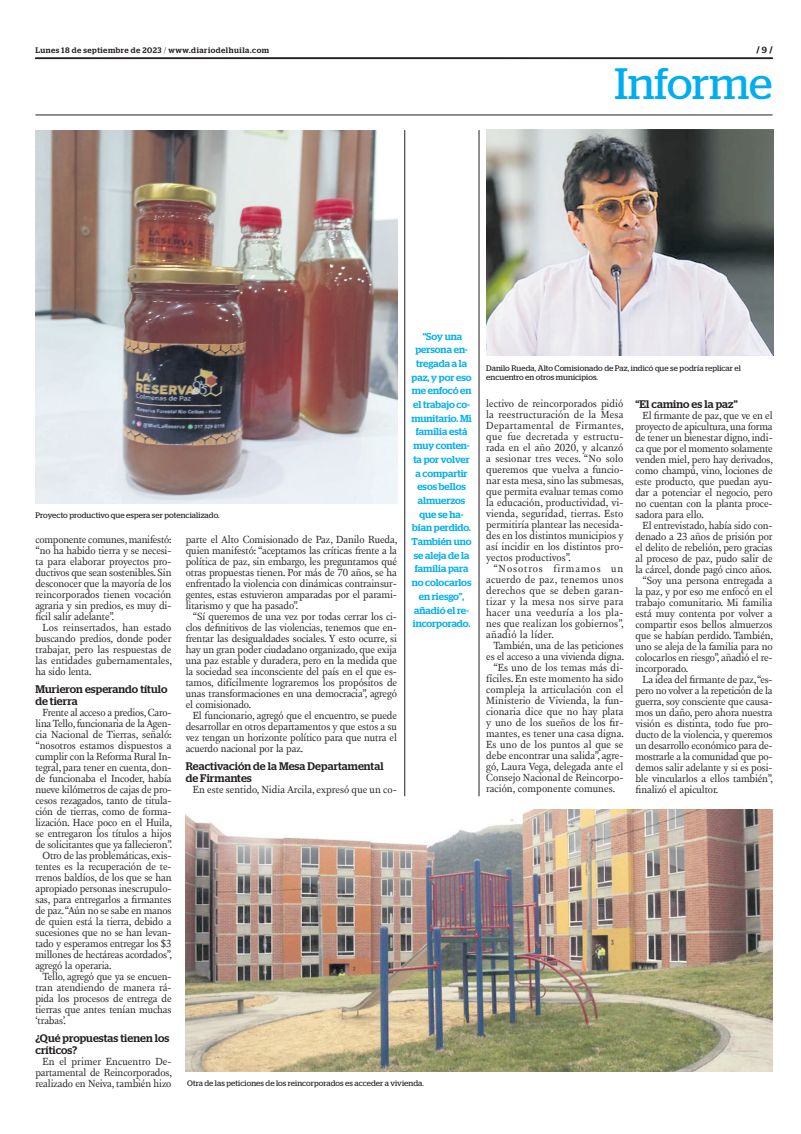
<style>
.page{position:relative;width:801px;height:1134px;background:#fff}
.page>*{position:absolute;margin:0;border:0;box-sizing:border-box;transform-origin:0 0}
.t1{font:43.9px "Stag";color:#00aeef}
.t2{font:500 11px/12px "Stag";letter-spacing:.01em;color:#231f20}
.t3{font:10.6px/11px "New Fournier BP";letter-spacing:-.01em;color:#231f20;text-align:justify}
.t4{font:10.6px "New Fournier BP";letter-spacing:-.03em;color:#231f20}
.t5{font:500 10px/13.7px "Stag";color:#00aeef;text-align:center}
.t6{font:700 9px "Stag";color:#231f20}
.t7{font:8px/9px "Stag";letter-spacing:.005em;color:#231f20}
.t8{font:500 8px "Stag";letter-spacing:.06em;color:#231f20}
.s1{font-weight:300}
.s2{font-weight:500}
</style>
<div class="page">
<svg style="left:35px;top:58px;width:738px;height:1px"></svg>
<hr style="left:35px;top:115px;width:737px;height:1px;background:#231f20">
<img style="left:36px;top:130px;width:361px;height:374px">
<img style="left:486px;top:130px;width:288px;height:225px">
<img style="left:186px;top:810px;width:586px;height:261px">
<hr style="left:404px;top:130px;width:1px;height:666px;background:#231f20">
<hr style="left:479px;top:130px;width:1px;height:666px;background:#231f20">
<p class="t8" style="left:35px;top:45px;width:235px">Lunes 18 de septiembre de 2023 <span class="s1">/</span> www.diariodelhuila.com</p>
<p class="t6" style="left:756px;top:45px;width:18px">/ <span class="s2">9</span> /</p>
<h1 class="t1" style="left:614px;top:59px;width:159px">Informe</h1>
<p class="t5" style="left:411px;top:329px;width:62px">“Soy una persona en&shy;tregada a la paz, y por eso me enfocó en el trabajo co&shy;munitario. Mi familia está muy conten&shy;ta por volver a compartir esos bellos almuerzos que se ha&shy;bían perdido.<br>También uno se aleja de la familia para no colocarlos en riesgo”, añadió el re&shy;incorporado.</p>
<p class="t7" style="left:35px;top:510px;width:186px">Proyecto productivo que espera ser potencializado.</p>
<p class="t3" style="left:35px;top:534px;width:138px">componente comunes, manifestó: “no ha habido tierra y se necesi&shy;ta para elaborar proyectos pro&shy;ductivos que sean sostenibles. Sin desconocer que la mayoría de los reincorporados tienen vocación agraria y sin predios, es muy di&shy;fícil salir adelante”.</p>
<p class="t3" style="left:35px;top:622px;width:138px;text-indent:7px">Los reinsertados, han estado buscando predios, donde poder trabajar, pero las respuestas de las entidades gubernamentales, ha sido lenta.</p>
<p class="t2" style="left:35px;top:683px;width:133px">Murieron esperando título de tierra</p>
<p class="t3" style="left:43px;top:707px;width:130px">Frente al acceso a predios, Caro-</p>
<p class="t3" style="left:35px;top:718px;width:138px">lina Tello, funcionaria de la Agen-</p>
<p class="t3" style="left:35px;top:729px;width:138px">cia Nacional de Tierras, señaló:</p>
<p class="t3" style="left:35px;top:740px;width:138px">“nosotros estamos dispuestos a</p>
<p class="t3" style="left:35px;top:751px;width:138px">cumplir con la Reforma Rural In-</p>
<p class="t3" style="left:35px;top:762px;width:138px">tegral, para tener en cuenta, don-</p>
<p class="t3" style="left:35px;top:773px;width:138px">de funcionaba el Incoder, había</p>
<p class="t3" style="left:35px;top:784px;width:138px">nueve kilómetros de cajas de pro-</p>
<p class="t3" style="left:35px;top:795px;width:138px">cesos rezagados, tanto de titula-</p>
<p class="t3" style="left:35px;top:806px;width:138px">ción de tierras, como de forma-</p>
<p class="t3" style="left:35px;top:817px;width:138px">lización. Hace poco en el Huila,</p>
<p class="t3" style="left:35px;top:828px;width:137px">se entregaron los títulos a hijos</p>
<p class="t3" style="left:35px;top:839px;width:138px">de solicitantes que ya fallecieron”.</p>
<p class="t3" style="left:43px;top:850px;width:130px">Otro de las problemáticas, exis-</p>
<p class="t3" style="left:35px;top:861px;width:138px">tentes es la recuperación de te-</p>
<p class="t3" style="left:35px;top:872px;width:138px">rrenos baldíos, de los que se han</p>
<p class="t3" style="left:35px;top:883px;width:138px">apropiado personas inescrupulo-</p>
<p class="t3" style="left:35px;top:894px;width:138px">sas, para entregarlos a firmantes</p>
<p class="t3" style="left:35px;top:905px;width:138px">de paz. “Aún no se sabe en manos</p>
<p class="t3" style="left:35px;top:916px;width:138px">de quien está la tierra, debido a</p>
<p class="t3" style="left:35px;top:927px;width:138px">sucesiones que no se han levan-</p>
<p class="t3" style="left:35px;top:938px;width:138px">tado y esperamos entregar los $3</p>
<p class="t3" style="left:35px;top:949px;width:138px">millones de hectáreas acordados”,</p>
<p class="t3" style="left:35px;top:960px;width:78px">agregó la operaria.</p>
<p class="t3" style="left:43px;top:971px;width:130px">Tello, agregó que ya se encuen-</p>
<p class="t3" style="left:35px;top:982px;width:138px">tran atendiendo de manera rá-</p>
<p class="t3" style="left:35px;top:993px;width:138px">pida los procesos de entrega de</p>
<p class="t3" style="left:35px;top:1004px;width:138px">tierras que antes tenían muchas</p>
<p class="t3" style="left:35px;top:1015px;width:32px">‘trabas’.</p>
<p class="t2" style="left:35px;top:1031px;width:135px">¿Qué propuestas tienen los críticos?</p>
<p class="t3" style="left:35px;top:1055px;width:138px;text-indent:7px">En el primer Encuentro De&shy;partamental de Reincorporados, realizado en Neiva, también hizo</p>
<p class="t3" style="left:186px;top:534px;width:213px">parte el Alto Comisionado de Paz, Danilo Rueda, quien manifestó: “aceptamos las críticas frente a la política de paz, sin embargo, les preguntamos qué otras propuestas tienen. Por más de 70 años, se ha enfrentado la violencia con dinámicas contrainsur&shy;gentes, estas estuvieron amparadas por el parami&shy;litarismo y que ha pasado”.</p>
<p class="t3" style="left:186px;top:611px;width:213px;text-indent:7px">“Sí queremos de una vez por todas cerrar los ci&shy;clos definitivos de las violencias, tenemos que en&shy;frentar las desigualdades sociales. Y esto ocurre, si hay un gran poder ciudadano organizado, que exija una paz estable y duradera, pero en la medida que la sociedad sea inconsciente del país en el que es&shy;tamos, difícilmente lograremos los propósitos de unas transformaciones en una democracia”, agregó el comisionado.</p>
<p class="t3" style="left:186px;top:710px;width:213px;text-indent:7px">El funcionario, agregó que el encuentro, se puede desarrollar en otros departamentos y que estos a su vez tengan un horizonte político para que nutra el acuerdo nacional por la paz.</p>
<p class="t2" style="left:186px;top:760px;width:199px">Reactivación de la Mesa Departamental de Firmantes</p>
<p class="t3" style="left:193px;top:784px;width:205px">En este sentido, Nidia Arcila, expresó que un co-</p>
<p class="t7" style="left:187px;top:1078px;width:238px">Otra de las peticiones de los reincorporados es acceder a vivienda.</p>
<p class="t7" style="left:486px;top:363px;width:256px">Danilo Rueda, Alto Comisionado de Paz, indicó que se podría replicar el encuentro en otros municipios.</p>
<p class="t3" style="left:486px;top:398px;width:139px">lectivo de reincorporados pidió la reestructuración de la Mesa Departamental de Firmantes, que fue decretada y estructu&shy;rada en el año 2020, y alcanzó a sesionar tres veces. “No solo queremos que vuelva a funcio&shy;nar esta mesa, sino las submesas, que permita evaluar temas como la educación, productividad, vi&shy;vienda, seguridad, tierras. Esto permitiría plantear las necesida&shy;des en los distintos municipios y así incidir en los distintos pro&shy;yectos productivos”.</p>
<p class="t3" style="left:486px;top:563px;width:139px;text-indent:7px">“Nosotros firmamos un acuerdo de paz, tenemos unos derechos que se deben garan&shy;tizar y la mesa nos sirve para hacer una veeduría a los pla&shy;nes que realizan los gobiernos”, añadió la líder.</p>
<p class="t3" style="left:493px;top:640px;width:132px">También, una de las peticiones</p>
<p class="t3" style="left:486px;top:651px;width:139px">es el acceso a una vivienda digna.</p>
<p class="t3" style="left:493px;top:662px;width:132px">“Es uno de los temas más di-</p>
<p class="t3" style="left:486px;top:673px;width:139px">fíciles. En este momento ha sido</p>
<p class="t3" style="left:486px;top:684px;width:139px">compleja la articulación con el</p>
<p class="t3" style="left:486px;top:695px;width:139px">Ministerio de Vivienda, la fun-</p>
<p class="t3" style="left:486px;top:706px;width:139px">cionaria dice que no hay plata</p>
<p class="t3" style="left:486px;top:717px;width:139px">y uno de los sueños de los fir-</p>
<p class="t3" style="left:486px;top:728px;width:139px">mantes, es tener una casa digna.</p>
<p class="t3" style="left:486px;top:739px;width:139px">Es uno de los puntos al que se</p>
<p class="t3" style="left:486px;top:750px;width:139px">debe encontrar una salida”, agre-</p>
<p class="t3" style="left:486px;top:761px;width:139px">gó, Laura Vega, delegada ante el</p>
<p class="t3" style="left:486px;top:772px;width:139px">Consejo Nacional de Reincorpo-</p>
<p class="t3" style="left:486px;top:783px;width:130px">ración, componente comunes.</p>
<p class="t2" style="left:635px;top:398px;width:104px">“El camino es la paz”</p>
<p class="t3" style="left:635px;top:410px;width:139px;text-indent:7px">El firmante de paz, que ve en el proyecto de apicultura, una forma de tener un bienestar digno, indi&shy;ca que por el momento solamente venden miel, pero hay derivados, como champú, vino, lociones de este producto, que puedan ayu&shy;dar a potenciar el negocio, pero no cuentan con la planta proce&shy;sadora para ello.</p>
<p class="t3" style="left:642px;top:520px;width:132px">El entrevistado, había sido con-</p>
<p class="t3" style="left:635px;top:531px;width:139px">denado a 23 años de prisión por</p>
<p class="t3" style="left:635px;top:542px;width:139px">el delito de rebelión, pero gracias</p>
<p class="t3" style="left:635px;top:553px;width:139px">al proceso de paz, pudo salir de</p>
<p class="t3" style="left:635px;top:564px;width:138px">la cárcel, donde pagó cinco años.</p>
<p class="t3" style="left:642px;top:575px;width:132px">“Soy una persona entregada a</p>
<p class="t3" style="left:635px;top:586px;width:139px">la paz, y por eso me enfocó en el</p>
<p class="t3" style="left:635px;top:597px;width:139px">trabajo comunitario. Mi familia</p>
<p class="t3" style="left:635px;top:608px;width:139px">está muy contenta por volver a</p>
<p class="t3" style="left:635px;top:619px;width:139px">compartir esos bellos almuerzos</p>
<p class="t3" style="left:635px;top:630px;width:139px">que se habían perdido. También,</p>
<p class="t3" style="left:635px;top:641px;width:139px">uno se aleja de la familia para no</p>
<p class="t3" style="left:635px;top:652px;width:139px">colocarlos en riesgo”, añadió el re-</p>
<p class="t3" style="left:635px;top:663px;width:54px">incorporado.</p>
<p class="t3" style="left:642px;top:674px;width:132px">La idea del firmante de paz, “es-</p>
<p class="t4" style="left:635px;top:684px;width:139px">pero no volver a la repetición de la</p>
<p class="t3" style="left:635px;top:696px;width:139px">guerra, soy consciente que causa-</p>
<p class="t3" style="left:635px;top:707px;width:139px">mos un daño, pero ahora nuestra</p>
<p class="t3" style="left:635px;top:718px;width:139px">visión es distinta, todo fue pro-</p>
<p class="t3" style="left:635px;top:729px;width:139px">ducto de la violencia, y queremos</p>
<p class="t3" style="left:635px;top:740px;width:139px">un desarrollo económico para de-</p>
<p class="t3" style="left:635px;top:751px;width:139px">mostrarle a la comunidad que po-</p>
<p class="t3" style="left:635px;top:762px;width:139px">demos salir adelante y si es posi-</p>
<p class="t3" style="left:635px;top:773px;width:139px">ble vincularlos a ellos también”,</p>
<p class="t3" style="left:635px;top:784px;width:84px">finalizó el apicultor.</p>
</div>
